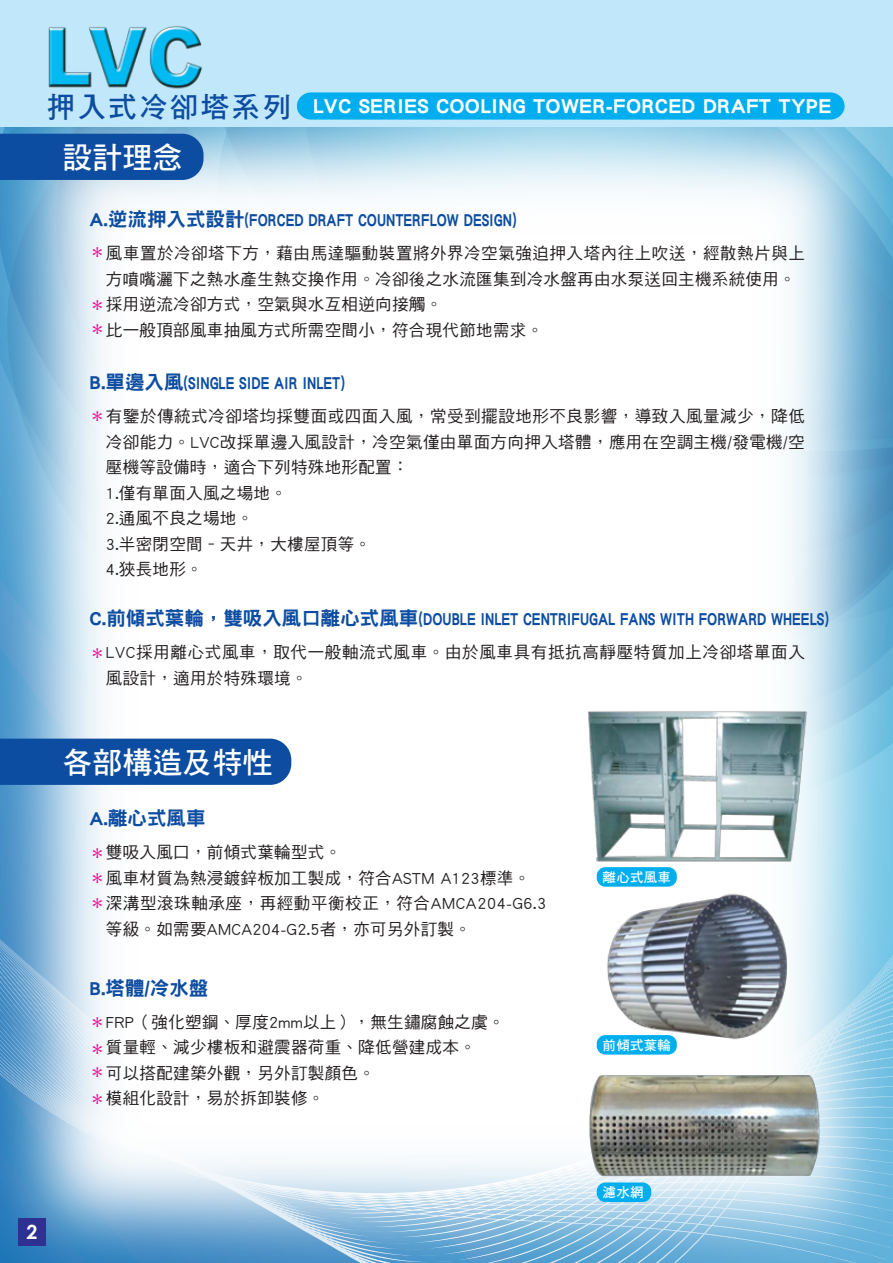
<style>
.page{position:relative;width:893px;height:1263px;background:#fff}
.page>*{position:absolute;margin:0;border:0;box-sizing:border-box;transform-origin:0 0}
.t1{font:30px "DF Hei Std W7";color:#fff}
.t2{font:21px "DF Hei Std W9";letter-spacing:.01em;color:#fff}
.t3{font:700 19.65px "Century Gothic";color:#fff}
.t4{font:19.5px "DF Hei Std W9";color:#0d4da1}
.t5{font:18px "DF Hei Std W9";color:#0d4da1;scale:.78 1}
.t6{font:16.5px/25.5px "DF Hei Std W5";letter-spacing:.02em;color:#231f20}
.t7{font:16.5px/25.5px "DF Hei Std W5";letter-spacing:.04em;color:#231f20}
.t8{font:13.5px "DF Hei Std W7";letter-spacing:.02em;color:#fff}
.s1{font-family:"DF Hei Std W7";font-size:28.5px;color:#0d4da1}
.s2{font-size:19.5px}
.s3{color:#ed028c}
</style>
<div class="page">
<img style="left:0;top:127px;width:893px;height:1136px">
<svg style="left:198px;top:1169px;width:31px;height:15px"></svg>
<svg style="left:123px;top:1150px;width:58px;height:16px"></svg>
<svg style="left:275px;top:1187px;width:436px;height:75px;background:#98c4e1"></svg>
<div style="left:0;top:134px;width:204px;height:46px;background:#0d4da1"></div>
<div style="left:0;top:0;width:893px;height:127px;background:#c1e8fa"></div>
<svg style="left:297px;top:92px;width:548px;height:28px;background:#08b0ef"></svg>
<img style="left:48px;top:25px;width:155px;height:64px">
<div style="left:18px;top:1218px;width:28px;height:28px;background:#2e3092"></div>
<div style="left:0;top:739px;width:291px;height:46px;background:#0d4da1"></div>
<img style="left:568px;top:698px;width:250px;height:171px">
<img style="left:597px;top:883px;width:203px;height:167px">
<img style="left:576px;top:1061px;width:252px;height:131px">
<div style="left:597px;top:867px;width:80px;height:20px;background:#00aeef;border-radius:9px"></div>
<div style="left:597px;top:1035px;width:80px;height:19px;background:#00aeef;border-radius:9px"></div>
<div style="left:597px;top:1182px;width:54px;height:20px;background:#00aeef;border-radius:9px"></div>
<p class="t2" style="left:46px;top:94px;width:786px"><span class="s1">押入式冷卻塔系列</span> LVC SERIES COOLING TOWER-FORCED DRAFT TYPE</p>
<h1 class="t1" style="left:63px;top:141px;width:121px">設計理念</h1>
<p class="t5" style="left:90px;top:210px;width:549px"><span class="s2">A.逆流押入式設計</span>(FORCED DRAFT COUNTERFLOW DESIGN)</p>
<p class="t6" style="left:89px;top:240px;width:717px"><span class="s3">＊</span>風車置於冷卻塔下方，藉由馬達驅動裝置將外界冷空氣強迫押入塔內往上吹送，經散熱片與上</p>
<p class="t6" style="left:106px;top:266px;width:691px">方噴嘴灑下之熱水產生熱交換作用。冷卻後之水流匯集到冷水盤再由水泵送回主機系統使用。</p>
<p class="t6" style="left:89px;top:291px;width:355px"><span class="s3">＊</span>採用逆流冷卻方式，空氣與水互相逆向接觸。</p>
<p class="t6" style="left:89px;top:317px;width:456px"><span class="s3">＊</span>比一般頂部風車抽風方式所需空間小，符合現代節地需求。</p>
<p class="t5" style="left:90px;top:373px;width:329px"><span class="s2">B.單邊入風</span>(SINGLE SIDE AIR INLET)</p>
<p class="t6" style="left:106px;top:403px;width:700px;text-indent:-17px"><span class="s3">＊</span>有鑒於傳統式冷卻塔均採雙面或四面入風，常受到擺設地形不良影響，導致入風量減少，降低冷卻能力。LVC改採單邊入風設計，冷空氣僅由單面方向押入塔體，應用在空調主機/發電機/空壓機等設備時，適合下列特殊地形配置：<br>1.僅有單面入風之場地。<br>2.通風不良之場地。<br>3.半密閉空間–天井，大樓屋頂等。<br>4.狹長地形。</p>
<p class="t5" style="left:90px;top:609px;width:950px"><span class="s2">C.前傾式葉輪，雙吸入風口離心式風車</span>(DOUBLE INLET CENTRIFUGAL FANS WITH FORWARD WHEELS)</p>
<p class="t7" style="left:106px;top:639px;width:700px;text-indent:-17px"><span class="s3">＊</span>LVC採用離心式風車，取代一般軸流式風車。由於風車具有抵抗高靜壓特質加上冷卻塔單面入風設計，適用於特殊環境。</p>
<h1 class="t1" style="left:63px;top:745px;width:212px">各部構造及特性</h1>
<p class="t4" style="left:90px;top:808px;width:118px">A.離心式風車</p>
<p class="t6" style="left:89px;top:839px;width:254px"><span class="s3">＊</span>雙吸入風口，前傾式葉輪型式。</p>
<p class="t6" style="left:89px;top:865px;width:442px"><span class="s3">＊</span>風車材質為熱浸鍍鋅板加工製成，符合ASTM A123標準。</p>
<p class="t6" style="left:89px;top:890px;width:458px"><span class="s3">＊</span>深溝型滾珠軸承座，再經動平衡校正，符合AMCA204-G6.3</p>
<p class="t6" style="left:106px;top:916px;width:366px">等級。如需要AMCA204-G2.5者，亦可另外訂製。</p>
<p class="t4" style="left:90px;top:977px;width:120px">B.塔體/冷水盤</p>
<p class="t6" style="left:89px;top:1009px;width:417px"><span class="s3">＊</span>FRP（強化塑鋼、厚度2mm以上），無生鏽腐蝕之虞。<span class="s3">＊</span>質量輕、減少樓板和避震器荷重、降低營建成本。<br><span class="s3">＊</span>可以搭配建築外觀，另外訂製顏色。<br><span class="s3">＊</span>模組化設計，易於拆卸裝修。</p>
<p class="t8" style="left:603px;top:870px;width:70px">離心式風車</p>
<p class="t8" style="left:603px;top:1038px;width:70px">前傾式葉輪</p>
<p class="t3" style="left:27px;top:1219px;width:12px">2</p>
<p class="t8" style="left:603px;top:1185px;width:43px">濾水網</p>
</div>
